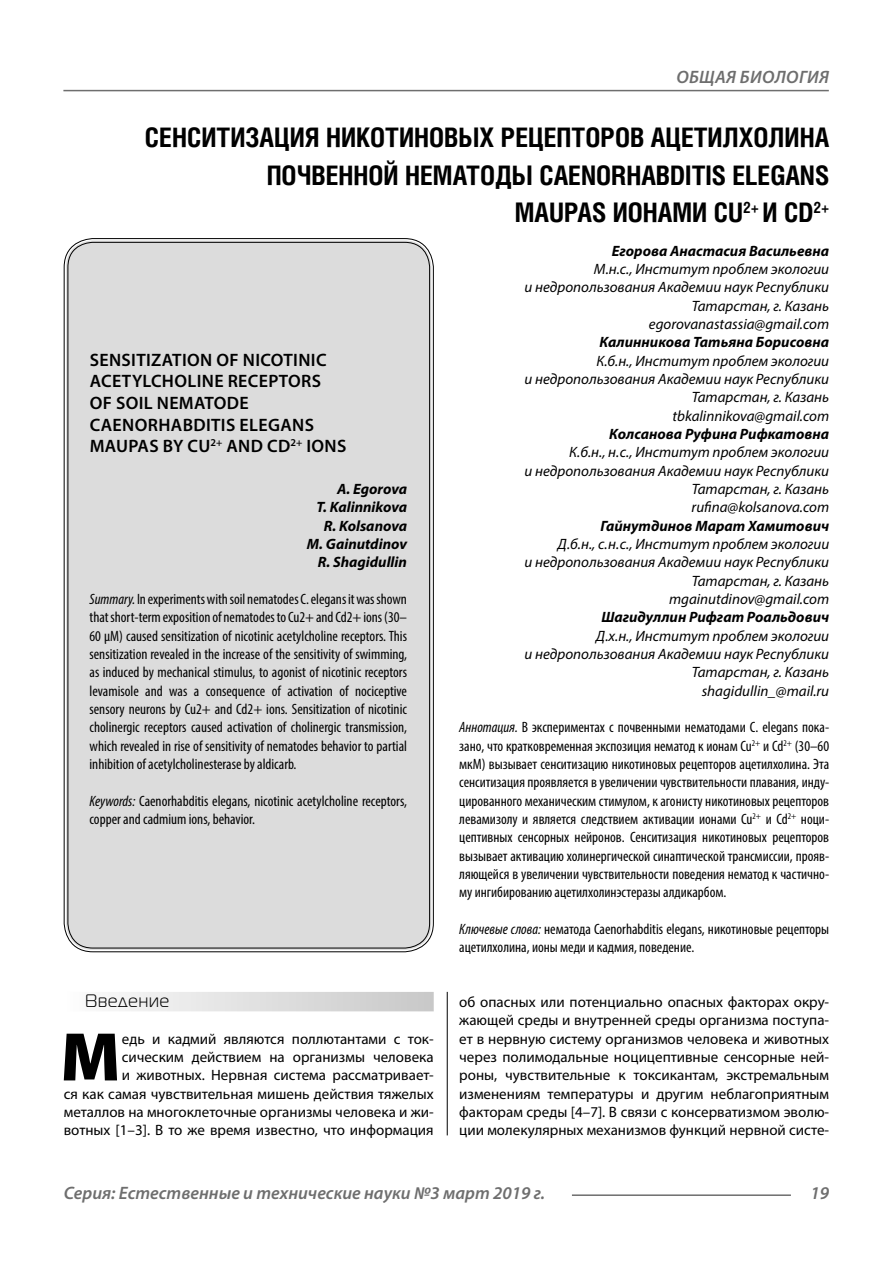
<style>
.page{position:relative;width:893px;height:1263px;background:#fff}
.page>*{position:absolute;margin:0;border:0;box-sizing:border-box;transform-origin:0 0}
.Bukvica{font:900 69.3px "Myriad Pro";color:#000}
.Header{font:700 27px/37.5px "Helios Cond";color:#000;text-align:right}
.Header-eng{font:600 18px/21.6px "Myriad Pro";letter-spacing:.02em;color:#000}
.t1{font:italic 600 18px "Myriad Pro";color:#6e6e6e}
.t2{font:italic 600 18px "Myriad Pro";letter-spacing:.02em;color:#6e6e6e}
.Subheader{font:18px "Magistral C";letter-spacing:.05em;color:#000}
.Annotation-rus{font:condensed 15px/18.3px "Myriad Pro";color:#000;text-align:justify}
.Annotation-eng{font:condensed 15px/18.3px "Myriad Pro";color:#000;text-align:justify}
.Bukvica-2{font:15px/18.3px "Myriad Pro";color:#000;text-align:right}
.Author-doc{font:italic 15px/18.3px "Myriad Pro";color:#000;text-align:right}
.Author{font:italic 700 15px "Myriad Pro";color:#000}
.Author-email{font:italic 15px "Myriad Pro";color:#000}
.Author-eng{font:italic 700 15px "Myriad Pro";color:#000}
.s1{font-style:italic}
</style>
<div class="page">
<hr style="left:447px;top:128px;width:1px;height:1007px;background:#000">
<div style="left:43px;top:0;width:786px;height:992px;background:#fff"></div>
<div style="left:64px;top:992px;width:370px;height:19px;background:linear-gradient(to right,#fcfcfc,#c8c8c8)"></div>
<div style="left:66px;top:240px;width:365px;height:710px;background:#dcdcdc;border-radius:27px"></div>
<hr style="left:572px;top:1194px;width:219px;height:2px;background:#6e6e6e">
<hr style="left:63px;top:90px;width:766px;height:1px;background:#6e6e6e">
<p class="t2" style="left:676px;top:66px;width:154px">ОБЩАЯ БИОЛОГИЯ</p>
<p class="Header" style="left:145px;top:118px;width:686px">СЕНСИТИЗАЦИЯ НИКОТИНОВЫХ РЕЦЕПТОРОВ АЦЕТИЛХОЛИНА<br>ПОЧВЕННОЙ НЕМАТОДЫ CAENORHABDITIS ELEGANS<br>MAUPAS ИОНАМИ CU<sup>2+</sup> И CD<sup>2+</sup></p>
<p class="Author" style="left:612px;top:241px;width:219px">Егорова Анастасия Васильевна</p>
<p class="Author-doc" style="left:525px;top:260px;width:306px">М.н.с., Институт проблем экологии<br>и недропользования Академии наук Республики<br>Татарстан, г. Казань</p>
<p class="Author-email" style="left:649px;top:315px;width:182px">egorovanastassia@gmail.com</p>
<p class="Author" style="left:600px;top:333px;width:231px">Калинникова Татьяна Борисовна</p>
<p class="Author-doc" style="left:525px;top:351px;width:306px">К.б.н., Институт проблем экологии<br>и недропользования Академии наук Республики<br>Татарстан, г. Казань</p>
<p class="Author-email" style="left:672px;top:406px;width:158px">tbkalinnikova@gmail.com</p>
<p class="Author" style="left:609px;top:424px;width:222px">Колсанова Руфина Рифкатовна</p>
<p class="Author-doc" style="left:525px;top:443px;width:306px">К.б.н., н.с., Институт проблем экологии<br>и недропользования Академии наук Республики<br>Татарстан, г. Казань</p>
<p class="Author-email" style="left:692px;top:498px;width:139px">rufina@kolsanova.com</p>
<p class="Author" style="left:600px;top:516px;width:230px">Гайнутдинов Марат Хамитович</p>
<p class="Author-doc" style="left:525px;top:535px;width:306px">Д.б.н., с.н.с., Институт проблем экологии<br>и недропользования Академии наук Республики<br>Татарстан, г. Казань</p>
<p class="Author-email" style="left:669px;top:590px;width:162px">mgainutdinov@gmail.com</p>
<p class="Author" style="left:601px;top:607px;width:229px">Шагидуллин Рифгат Роальдович</p>
<p class="Author-doc" style="left:525px;top:626px;width:306px">Д.х.н., Институт проблем экологии<br>и недропользования Академии наук Республики<br>Татарстан, г. Казань</p>
<p class="Author-email" style="left:702px;top:681px;width:129px">shagidullin_@mail.ru</p>
<p class="Annotation-rus" style="left:459px;top:718px;width:371px"><span class="s1">Аннотация.</span> В экспериментах с почвенными нематодами C. elegans пока&shy;зано, что кратковременная экспозиция нематод к ионам Cu<sup>2+</sup> и Cd<sup>2+</sup> (30–60 мкМ) вызывает сенситизацию никотиновых рецепторов ацетилхолина. Эта сенситизация проявляется в увеличении чувствительности плавания, инду&shy;цированного механическим стимулом, к агонисту никотиновых рецепторов левамизолу и является следствием активации ионами Cu<sup>2+</sup> и Cd<sup>2+</sup> ноци&shy;цептивных сенсорных нейронов. Сенситизация никотиновых рецепторов вызывает активацию холинергической синаптической трансмиссии, прояв&shy;ляющейся в увеличении чувствительности поведения нематод к частично&shy;му ингибированию ацетилхолинэстеразы алдикарбом.</p>
<p class="Annotation-rus" style="left:459px;top:919px;width:371px"><span class="s1">Ключевые слова:</span> нематода Caenorhabditis elegans, никотиновые рецепторы ацетилхолина, ионы меди и кадмия, поведение.</p>
<p class="Header-eng" style="left:90px;top:348px;width:258px">SENSITIZATION OF NICOTINIC<br>ACETYLCHOLINE RECEPTORS<br>OF SOIL NEMATODE<br>CAENORHABDITIS ELEGANS<br>MAUPAS BY CU<sup>2+</sup> AND CD<sup>2+</sup> IONS</p>
<p class="Author-eng" style="left:337px;top:479px;width:71px">A. Egorova</p>
<p class="Author-eng" style="left:316px;top:498px;width:92px">T. Kalinnikova</p>
<p class="Author-eng" style="left:324px;top:516px;width:85px">R. Kolsanova</p>
<p class="Author-eng" style="left:307px;top:534px;width:102px">M. Gainutdinov</p>
<p class="Author-eng" style="left:318px;top:552px;width:91px">R. Shagidullin</p>
<p class="Annotation-eng" style="left:90px;top:590px;width:319px"><span class="s1">Summary.</span> In experiments with soil nematodes C. elegans it was shown that short-term exposition of nematodes to Cu2+ and Cd2+ ions (30– 60 μM) caused sensitization of nicotinic acetylcholine receptors. This sensitization revealed in the increase of the sensitivity of swimming, as induced by mechanical stimulus, to agonist of nicotinic receptors levamisole and was a consequence of activation of nociceptive sensory neurons by Cu2+ and Cd2+ ions. Sensitization of nicotinic cholinergic receptors caused activation of cholinergic transmission, which revealed in rise of sensitivity of nematodes behavior to partial inhibition of acetylcholinesterase by aldicarb.</p>
<p class="Annotation-eng" style="left:90px;top:791px;width:319px"><span class="s1">Keywords:</span> Caenorhabditis elegans, nicotinic acetylcholine receptors, copper and cadmium ions, behavior.</p>
<p class="Subheader" style="left:85px;top:991px;width:86px">Введение</p>
<p class="Bukvica" style="left:60px;top:1011px;width:62px">М</p>
<p class="Bukvica-2" style="left:64px;top:1029px;width:371px">едь и кадмий являются поллютантами с ток&shy;сическим действием на организмы человека<br>и животных. Нервная система рассматривает-<br>ся как самая чувствительная мишень действия тяжелых металлов на многоклеточные организмы человека и жи&shy;вотных [1–3]. В то же время известно, что информация</p>
<p class="Bukvica-2" style="left:459px;top:993px;width:371px;text-align:justify">об опасных или потенциально опасных факторах окру&shy;жающей среды и внутренней среды организма поступа&shy;ет в нервную систему организмов человека и животных через полимодальные ноцицептивные сенсорные ней&shy;роны, чувствительные к токсикантам, экстремальным изменениям температуры и другим неблагоприятным факторам среды [4–7]. В связи с консерватизмом эволю&shy;ции молекулярных механизмов функций нервной систе-</p>
<p class="t1" style="left:64px;top:1182px;width:483px">Серия: Естественные и технические науки №3 март 2019 г.</p>
<p class="t1" style="left:810px;top:1182px;width:20px">19</p>
</div>
